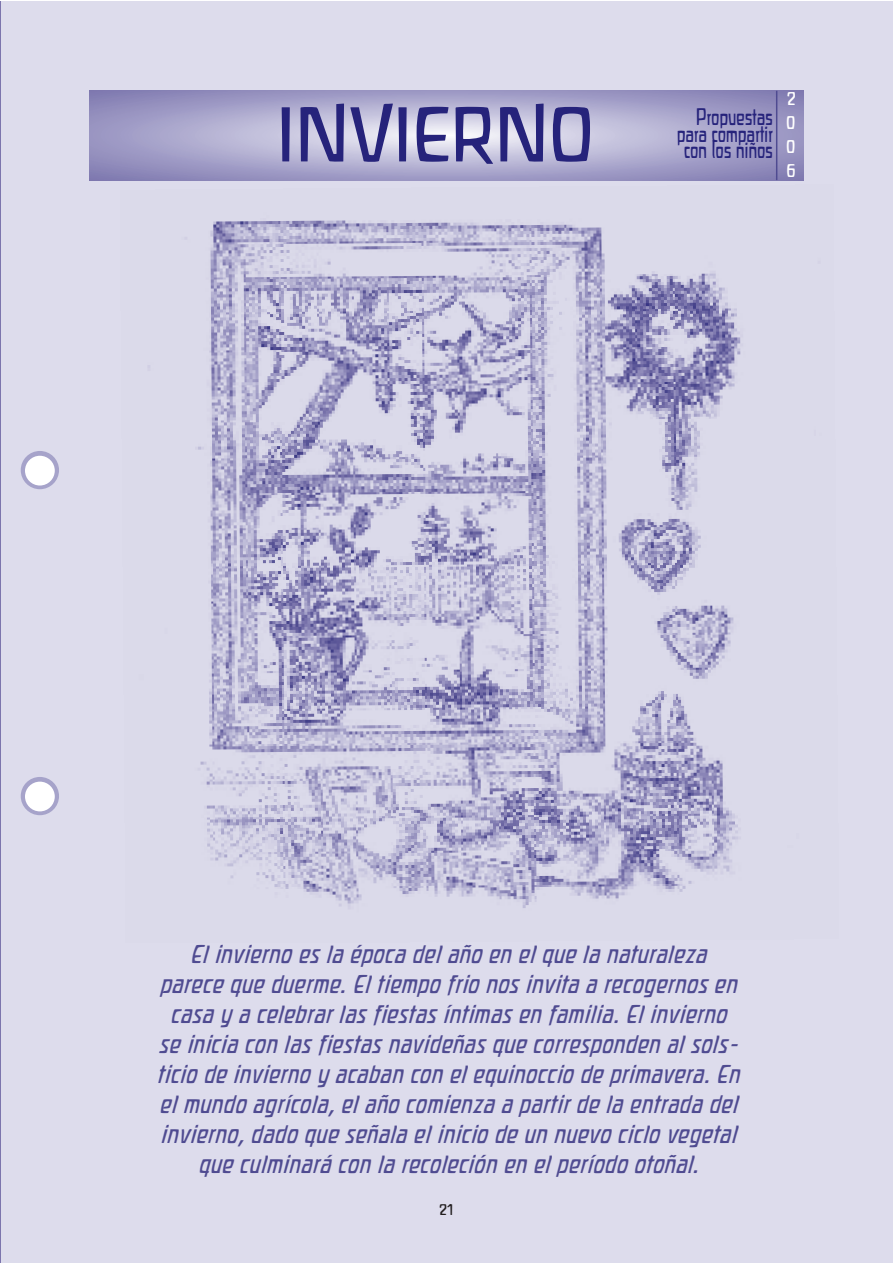
<style>
.page{position:relative;width:893px;height:1263px;background:#fff}
.page>*{position:absolute;margin:0;border:0;box-sizing:border-box;transform-origin:0 0}
.t1{font:75px "Lil Normal";color:#26237b;scale:.95 1}
.t2{font:27px/30px "ROSCHILF Normal";color:#4f4b91;text-align:center}
.t3{font:23.4px/16.5px "Lil Normal";letter-spacing:-.02em;color:#26237b;text-align:right;scale:.77 1}
.t4{font:18px/24px "Lil Normal";color:#fff;text-align:justify;scale:.95 1}
.t5{font:15px "Lil Normal";color:#231f20}
</style>
<div class="page">
<div style="left:0;top:2px;width:892px;height:1261px;background:#dddcec"></div>
<img style="left:148px;top:220px;width:593px;height:689px">
<svg style="left:92px;top:91px;width:708px;height:89px;fill:#9995c1"></svg>
<div style="left:132px;top:95px;width:629px;height:81px;background:#a4a0c8;border-radius:50%"></div>
<div style="left:147px;top:97px;width:598px;height:77px;background:#a7a4cb;border-radius:50%"></div>
<div style="left:163px;top:99px;width:566px;height:73px;background:#aba8cd;border-radius:50%"></div>
<div style="left:179px;top:101px;width:535px;height:69px;background:#b0acd0;border-radius:50%"></div>
<div style="left:195px;top:103px;width:503px;height:65px;background:#b4b1d2;border-radius:50%"></div>
<div style="left:210px;top:105px;width:472px;height:61px;background:#b8b5d4;border-radius:50%"></div>
<div style="left:226px;top:107px;width:440px;height:57px;background:#bcb9d7;border-radius:50%"></div>
<div style="left:242px;top:109px;width:409px;height:53px;background:#c0beda;border-radius:50%"></div>
<div style="left:265px;top:112px;width:362px;height:47px;background:#c5c3dd;border-radius:50%"></div>
<div style="left:281px;top:114px;width:330px;height:43px;background:#cac8e0;border-radius:50%"></div>
<div style="left:297px;top:116px;width:299px;height:39px;background:#cfcde3;border-radius:50%"></div>
<div style="left:313px;top:118px;width:267px;height:35px;background:#d3d1e5;border-radius:50%"></div>
<div style="left:324px;top:120px;width:244px;height:31px;background:#d7d5e8;border-radius:50%"></div>
<div style="left:336px;top:121px;width:220px;height:29px;background:#dbdaea;border-radius:50%"></div>
<div style="left:348px;top:123px;width:197px;height:25px;background:#dfddec;border-radius:50%"></div>
<div style="left:360px;top:124px;width:173px;height:23px;background:#e3e2ef;border-radius:50%"></div>
<div style="left:375px;top:126px;width:142px;height:18px;background:#e8e7f2;border-radius:50%"></div>
<div style="left:391px;top:128px;width:110px;height:14px;background:#ececf4;border-radius:50%"></div>
<div style="left:403px;top:130px;width:86px;height:11px;background:#f0f0f7;border-radius:50%"></div>
<div style="left:415px;top:131px;width:63px;height:8px;background:#f5f5f9;border-radius:50%"></div>
<div style="left:427px;top:133px;width:39px;height:5px;background:#f9f9fb;border-radius:50%"></div>
<hr style="left:776px;top:91px;width:1px;height:89px;background:#4f4b91">
<div style="left:21px;top:777px;width:38px;height:38px;background:#a6a3ca;border-radius:50%"></div>
<div style="left:25px;top:782px;width:30px;height:29px;background:#fff;border-radius:50%"></div>
<div style="left:21px;top:451px;width:38px;height:38px;background:#a6a3ca;border-radius:50%"></div>
<div style="left:25px;top:456px;width:30px;height:30px;background:#fff;border-radius:50%"></div>
<hr style="left:0;top:2px;width:1px;height:1261px;background:#7c75ad">
<h1 class="t1" style="left:276px;top:107px;width:336px">INVIERNO</h1>
<p class="t3" style="left:676px;top:110px;width:127px">Propuestas para compartir con los niños</p>
<p class="t4" style="left:786px;top:88px;width:12px">2<br>0<br>0<br>6</p>
<p class="t2" style="left:156px;top:941px;width:584px">El invierno es la época del año en el que la naturaleza parece que duerme. El tiempo frio nos invita a recogernos en casa y a celebrar las fiestas íntimas en familia. El invierno se inicia con las fiestas navideñas que corresponden al sols&shy;ticio de invierno y acaban con el equinoccio de primavera. En el mundo agrícola, el año comienza a partir de la entrada del invierno, dado que señala el inicio de un nuevo ciclo vegetal que culminará con la recoleción en el período otoñal.</p>
<p class="t5" style="left:439px;top:1204px;width:16px">21</p>
</div>
